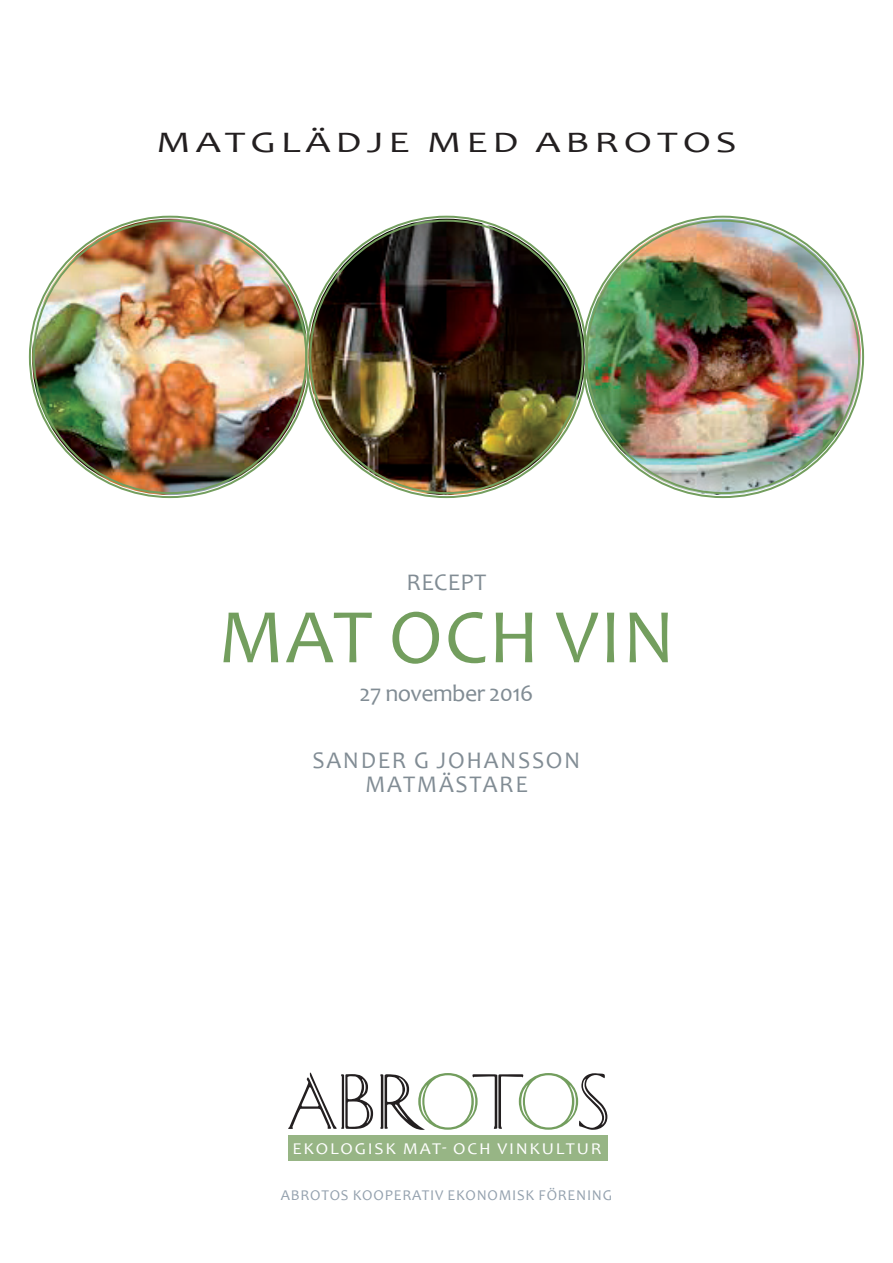
<style>
.page{position:relative;width:893px;height:1263px;background:#fff}
.page>*{position:absolute;margin:0;border:0;box-sizing:border-box;transform-origin:0 0}
.t1{font:78px "Candara";color:#739e5e}
.t2{font:77.7px "Caesar";letter-spacing:-.07em;color:#231f20}
.t3{font:30px "Candara";letter-spacing:.12em;color:#231f20;scale:1.36 1}
.t4{font:24px "Candara";letter-spacing:.06em;color:#818c94}
.t5{font:24px "Candara";letter-spacing:-.025em;color:#818c94}
.t6{font:16.5px "Candara";letter-spacing:.1em;color:#fff;scale:1.08 1}
.t7{font:15px "Candara";letter-spacing:.05em;color:#94a1ae}
.s1{color:#739e5e}
</style>
<div class="page">
<div style="left:288px;top:1135px;width:319px;height:26px;background:#97b585"></div>
<img style="left:32px;top:219px;width:276px;height:276px;border-radius:138px">
<img style="left:585px;top:219px;width:276px;height:276px;border-radius:138px">
<img style="left:308px;top:219px;width:277px;height:276px;border-radius:138px">
<h3 class="t3" style="left:156px;top:123px;width:247px">MATGLÄDJE MED</h3>
<h3 class="t3" style="left:536px;top:123px;width:149px">ABROTOS</h3>
<h3 class="t4" style="left:407px;top:567px;width:81px">RECEPT</h3>
<h1 class="t1" style="left:218px;top:588px;width:459px">MAT OCH VIN</h1>
<h3 class="t5" style="left:360px;top:678px;width:175px">27 NOVEMBER 2016</h3>
<h3 class="t4" style="left:313px;top:745px;width:221px">SANDER G JOHANSSO</h3>
<h3 class="t4" style="left:564px;top:745px;width:18px">N</h3>
<h3 class="t4" style="left:365px;top:769px;width:164px">MATMÄSTAR E</h3>
<h2 class="t2" style="left:288px;top:1062px;width:324px">ABR<span class="s1">O</span>T<span class="s1">O</span>S</h2>
<p class="t6" style="left:292px;top:1138px;width:288px">EKOLOGISK MAT- OCH VINKULTUR</p>
<p class="t7" style="left:281px;top:1186px;width:93px">ABROTOS KOOP</p>
<p class="t7" style="left:394px;top:1186px;width:220px">ERATIV EKONOM ISK FÖRENING</p>
</div>
